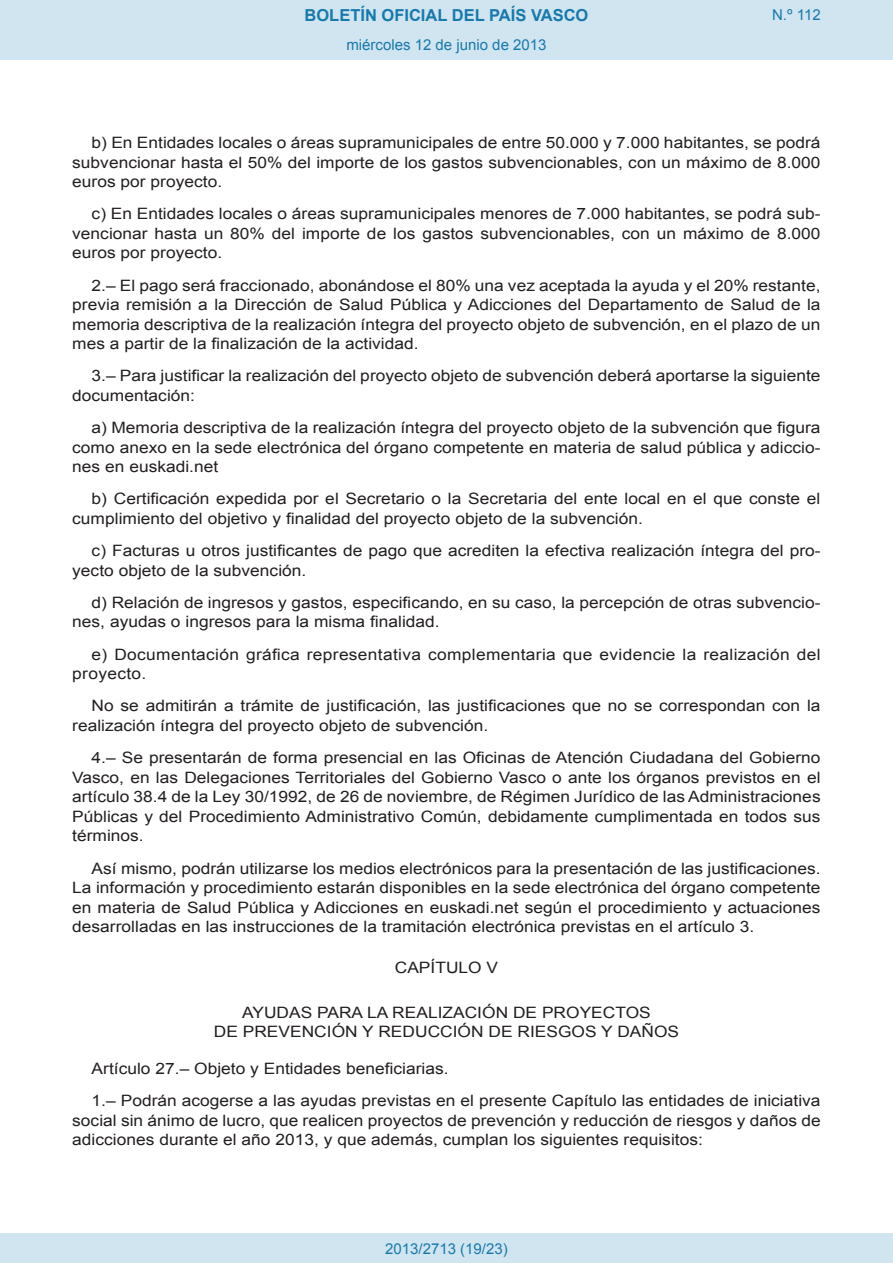
<style>
.page{position:relative;width:893px;height:1263px;background:#fff}
.page>*{position:absolute;margin:0;border:0;box-sizing:border-box;transform-origin:0 0}
.t1{font:700 16.5px "Arial";color:#1879ad}
.BOPVDetalle{font:15.6px/19.5px "Arial";color:#231f20;text-align:justify;scale:1.11 1}
.BOPVDetalle-2{font:15.6px/19.5px "Arial";letter-spacing:.02em;color:#231f20;scale:1.11 1}
.BOPVClave{font:15.6px/19.5px "Arial";color:#231f20;text-align:center;scale:1.11 1}
.Paginacion_Centro{font:15px "Arial";color:#1879ad}
</style>
<div class="page">
<div style="left:0;top:0;width:893px;height:60px;background:#d0e5f0"></div>
<div style="left:0;top:1233px;width:893px;height:30px;background:#d0e5f0"></div>
<p class="t1" style="left:305px;top:4px;width:285px">BOLETÍN OFICIAL DEL PAÍS VASCO</p>
<p class="Paginacion_Centro" style="left:346px;top:35px;width:202px">miércoles 12 de junio de 2013</p>
<p class="Paginacion_Centro" style="left:772px;top:5px;width:50px">N.º 112</p>
<p class="BOPVDetalle" style="left:72px;top:133px;width:676px;text-indent:19px">b) En Entidades locales o áreas supramunicipales de entre 50.000 y 7.000 habitantes, se podrá subvencionar hasta el 50% del importe de los gastos subvencionables, con un máximo de 8.000 euros por proyecto.</p>
<p class="BOPVDetalle" style="left:72px;top:204px;width:676px;text-indent:19px">c) En Entidades locales o áreas supramunicipales menores de 7.000 habitantes, se podrá sub&shy;vencionar hasta un 80% del importe de los gastos subvencionables, con un máximo de 8.000 euros por proyecto.</p>
<p class="BOPVDetalle" style="left:72px;top:276px;width:676px;text-indent:19px">2.– El pago será fraccionado, abonándose el 80% una vez aceptada la ayuda y el 20% restante, previa remisión a la Dirección de Salud Pública y Adicciones del Departamento de Salud de la memoria descriptiva de la realización íntegra del proyecto objeto de subvención, en el plazo de un mes a partir de la finalización de la actividad.</p>
<p class="BOPVDetalle" style="left:72px;top:366px;width:676px;text-indent:19px">3.– Para justificar la realización del proyecto objeto de subvención deberá aportarse la siguiente documentación:</p>
<p class="BOPVDetalle" style="left:72px;top:418px;width:676px;text-indent:19px">a) Memoria descriptiva de la realización íntegra del proyecto objeto de la subvención que figura como anexo en la sede electrónica del órgano competente en materia de salud pública y adiccio&shy;nes en euskadi.net</p>
<p class="BOPVDetalle" style="left:72px;top:489px;width:675px;text-indent:19px">b) Certificación expedida por el Secretario o la Secretaria del ente local en el que conste el cumplimiento del objetivo y finalidad del proyecto objeto de la subvención.</p>
<p class="BOPVDetalle" style="left:72px;top:541px;width:676px;text-indent:19px">c) Facturas u otros justificantes de pago que acrediten la efectiva realización íntegra del pro&shy;yecto objeto de la subvención.</p>
<p class="BOPVDetalle" style="left:72px;top:593px;width:676px;text-indent:19px">d) Relación de ingresos y gastos, especificando, en su caso, la percepción de otras subvencio&shy;nes, ayudas o ingresos para la misma finalidad.</p>
<p class="BOPVDetalle-2" style="left:72px;top:645px;width:676px;text-indent:19px">e) Documentación gráfica representativa complementaria que evidencie la realización del proyecto.</p>
<p class="BOPVDetalle" style="left:72px;top:696px;width:676px;text-indent:19px">No se admitirán a trámite de justificación, las justificaciones que no se correspondan con la realización íntegra del proyecto objeto de subvención.</p>
<p class="BOPVDetalle" style="left:72px;top:748px;width:676px;text-indent:19px">4.– Se presentarán de forma presencial en las Oficinas de Atención Ciudadana del Gobierno Vasco, en las Delegaciones Territoriales del Gobierno Vasco o ante los órganos previstos en el artículo 38.4 de la Ley 30/1992, de 26 de noviembre, de Régimen Jurídico de las Administraciones Públicas y del Procedimiento Administrativo Común, debidamente cumplimentada en todos sus términos.</p>
<p class="BOPVDetalle" style="left:72px;top:858px;width:676px;text-indent:19px">Así mismo, podrán utilizarse los medios electrónicos para la presentación de las justificaciones.<br>La información y procedimiento estarán disponibles en la sede electrónica del órgano competente en materia de Salud Pública y Adicciones en euskadi.net según el procedimiento y actuaciones desarrolladas en las instrucciones de la tramitación electrónica previstas en el artículo 3.</p>
<p class="BOPVClave" style="left:395px;top:958px;width:95px">CAPÍTULO V</p>
<p class="BOPVClave" style="left:214px;top:1003px;width:421px">AYUDAS PARA LA REALIZACIÓN DE PROYECTOS<br>DE PREVENCIÓN Y REDUCCIÓN DE RIESGOS Y DAÑOS</p>
<p class="BOPVDetalle" style="left:92px;top:1059px;width:323px">Artículo 27.– Objeto y Entidades beneficiarias.</p>
<p class="BOPVDetalle" style="left:72px;top:1091px;width:676px;text-indent:19px">1.– Podrán acogerse a las ayudas previstas en el presente Capítulo las entidades de iniciativa social sin ánimo de lucro, que realicen proyectos de prevención y reducción de riesgos y daños de adicciones durante el año 2013, y que además, cumplan los siguientes requisitos:</p>
<p class="Paginacion_Centro" style="left:385px;top:1238px;width:124px">2013/2713 (19/23)</p>
</div>
